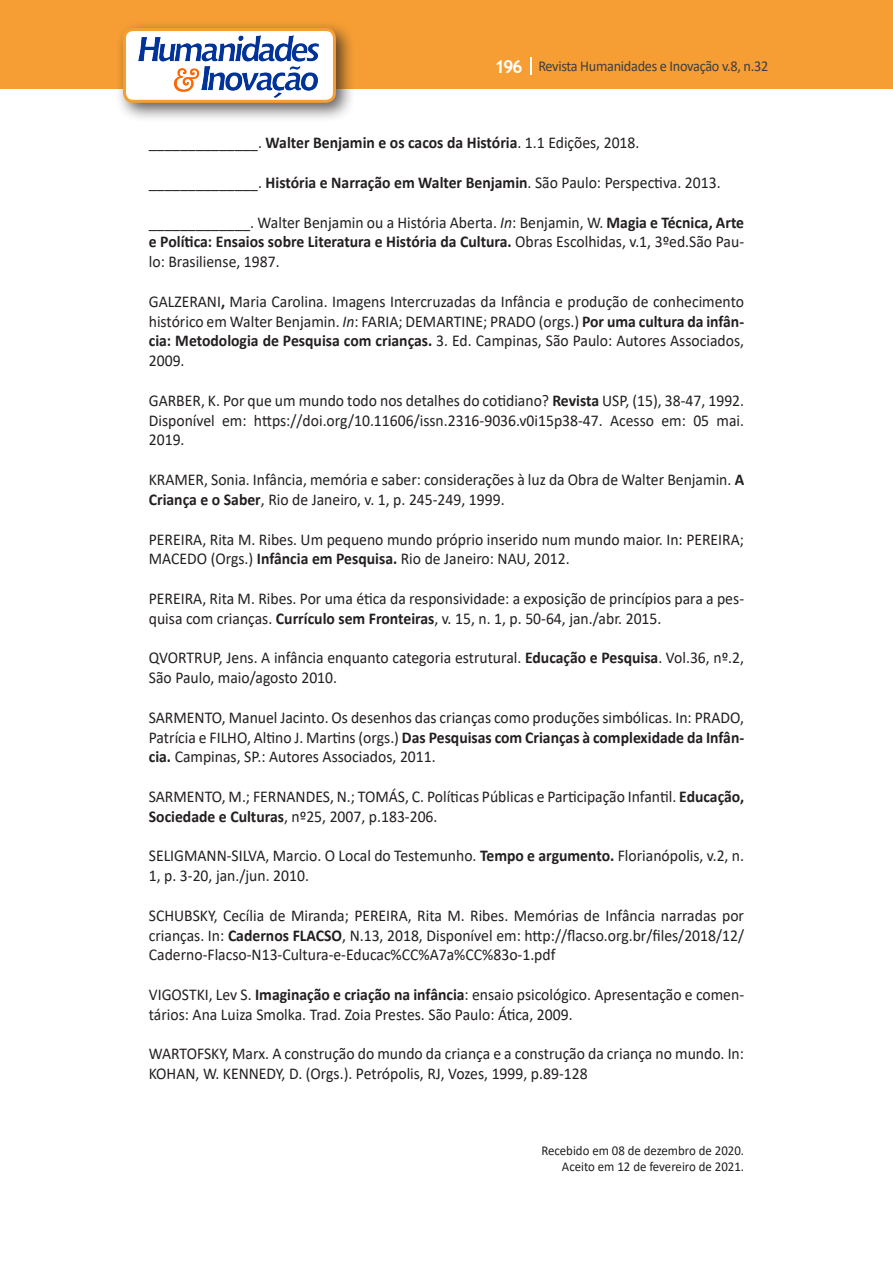
<style>
.page{position:relative;width:893px;height:1263px;background:#fff}
.page>*{position:absolute;margin:0;border:0;box-sizing:border-box;transform-origin:0 0}
.Texto{font:16.5px/19.8px "Calibri";color:#231f20;scale:.95 1}
.t1{font:15px "Calibri";letter-spacing:-.02em;color:#3e3e3f;scale:.95 1}
.Texto-2{font:13.5px "Calibri";color:#231f20;scale:.95 1}
.s1{font-family:"Trebuchet MS";font-weight:700;font-size:18px;color:#fff}
.s2{font-weight:700}
.s3{font-style:italic}
</style>
<div class="page">
<div style="left:0;top:0;width:893px;height:88px;background:#f69e34"></div>
<svg style="left:530px;top:57px;width:2px;height:18px"></svg>
<div style="left:115px;top:20px;width:241px;height:103px;background:#231f20;opacity:.75"></div>
<div style="left:125px;top:30px;width:209px;height:71px;background:#fff;border-radius:9px"></div>
<img style="left:138px;top:35px;width:181px;height:62px">
<div style="left:123px;top:28px;width:213px;height:75px;border:3px solid #f69e34;border-radius:9px"></div>
<p class="t1" style="left:495px;top:56px;width:290px"><span class="s1">196</span> Revista Humanidades e Inovação v.8, n.32</p>
<p class="Texto" style="left:149px;top:133px;width:518px">______________. <span class="s2">Walter Benjamin e os cacos da História</span>. 1.1 Edições, 2018.</p>
<p class="Texto" style="left:149px;top:172px;width:603px">______________. <span class="s2">História e Narração em Walter Benjamin</span>. São Paulo: Perspectiva. 2013.</p>
<p class="Texto" style="left:149px;top:212px;width:628px;text-align:justify">_____________. Walter Benjamin ou a História Aberta. <span class="s3">In</span>: Benjamin, W. <span class="s2">Magia e Técnica, Arte e Política: Ensaios sobre Literatura e História da Cultura.</span> Obras Escolhidas, v.1, 3ºed.São Pau&shy;lo: Brasiliense, 1987.</p>
<p class="Texto" style="left:149px;top:291px;width:628px;text-align:justify">GALZERANI<span class="s2">,</span> Maria Carolina. Imagens Intercruzadas da Infância e produção de conhecimento histórico em Walter Benjamin. <span class="s3">In</span>: FARIA; DEMARTINE; PRADO (orgs.) <span class="s2">Por uma cultura da infân&shy;cia: Metodologia de Pesquisa com crianças.</span> 3. Ed. Campinas, São Paulo: Autores Associados, 2009.</p>
<p class="Texto" style="left:149px;top:390px;width:628px;text-align:justify">GARBER, K. Por que um mundo todo nos detalhes do cotidiano? <span class="s2">Revista</span> USP, (15), 38-47, 1992.<br>Disponível em: https://doi.org/10.11606/issn.2316-9036.v0i15p38-47. Acesso em: 05 mai.<br>2019.</p>
<p class="Texto" style="left:149px;top:469px;width:628px">KRAMER, Sonia. Infância, memória e saber: considerações à luz da Obra de Walter Benjamin. <span class="s2">A<br>Criança e o Saber</span>, Rio de Janeiro, v. 1, p. 245-249, 1999.</p>
<p class="Texto" style="left:149px;top:529px;width:628px">PEREIRA, Rita M. Ribes. Um pequeno mundo próprio inserido num mundo maior. In: PEREIRA;<br>MACEDO (Orgs.) <span class="s2">Infância em Pesquisa.</span> Rio de Janeiro: NAU, 2012.</p>
<p class="Texto" style="left:149px;top:588px;width:628px">PEREIRA, Rita M. Ribes. Por uma ética da responsividade: a exposição de princípios para a pes&shy;quisa com crianças. <span class="s2">Currículo sem Fronteiras</span>, v. 15, n. 1, p. 50-64, jan./abr. 2015.</p>
<p class="Texto" style="left:149px;top:647px;width:628px">QVORTRUP, Jens. A infância enquanto categoria estrutural. <span class="s2">Educação e Pesquisa</span>. Vol.36, nº.2,<br>São Paulo, maio/agosto 2010.</p>
<p class="Texto" style="left:149px;top:707px;width:628px;text-align:justify">SARMENTO, Manuel Jacinto. Os desenhos das crianças como produções simbólicas. In: PRADO, Patrícia e FILHO, Altino J. Martins (orgs.) <span class="s2">Das Pesquisas com Crianças à complexidade da Infân&shy;cia.</span> Campinas, SP.: Autores Associados, 2011.</p>
<p class="Texto" style="left:149px;top:786px;width:628px">SARMENTO, M.; FERNANDES, N.; TOMÁS, C. Políticas Públicas e Participação Infantil. <span class="s2">Educação,<br>Sociedade e Culturas</span>, nº25, 2007, p.183-206.</p>
<p class="Texto" style="left:149px;top:845px;width:628px">SELIGMANN-SILVA, Marcio. O Local do Testemunho. <span class="s2">Tempo e argumento.</span> Florianópolis, v.2, n.<br>1, p. 3-20, jan./jun. 2010.</p>
<p class="Texto" style="left:149px;top:905px;width:628px;text-align:justify">SCHUBSKY, Cecília de Miranda; PEREIRA, Rita M. Ribes. Memórias de Infância narradas por crianças. In: <span class="s2">Cadernos FLACSO</span>, N.13, 2018, Disponível em: http://flacso.org.br/files/2018/12/ Caderno-Flacso-N13-Cultura-e-Educac%CC%A7a%CC%83o-1.pdf</p>
<p class="Texto" style="left:149px;top:984px;width:628px">VIGOSTKI, Lev S. <span class="s2">Imaginação e criação na infância</span>: ensaio psicológico. Apresentação e comen&shy;tários: Ana Luiza Smolka. Trad. Zoia Prestes. São Paulo: Ática, 2009.</p>
<p class="Texto" style="left:149px;top:1043px;width:628px">WARTOFSKY, Marx. A construção do mundo da criança e a construção da criança no mundo. In:<br>KOHAN, W. KENNEDY, D. (Orgs.). Petrópolis, RJ, Vozes, 1999, p.89-128</p>
<p class="Texto-2" style="left:541px;top:1141px;width:215px">Recebido em 08 de dezembro de 2020.</p>
<p class="Texto-2" style="left:562px;top:1157px;width:193px">Aceito em 12 de fevereiro de 2021.</p>
</div>
